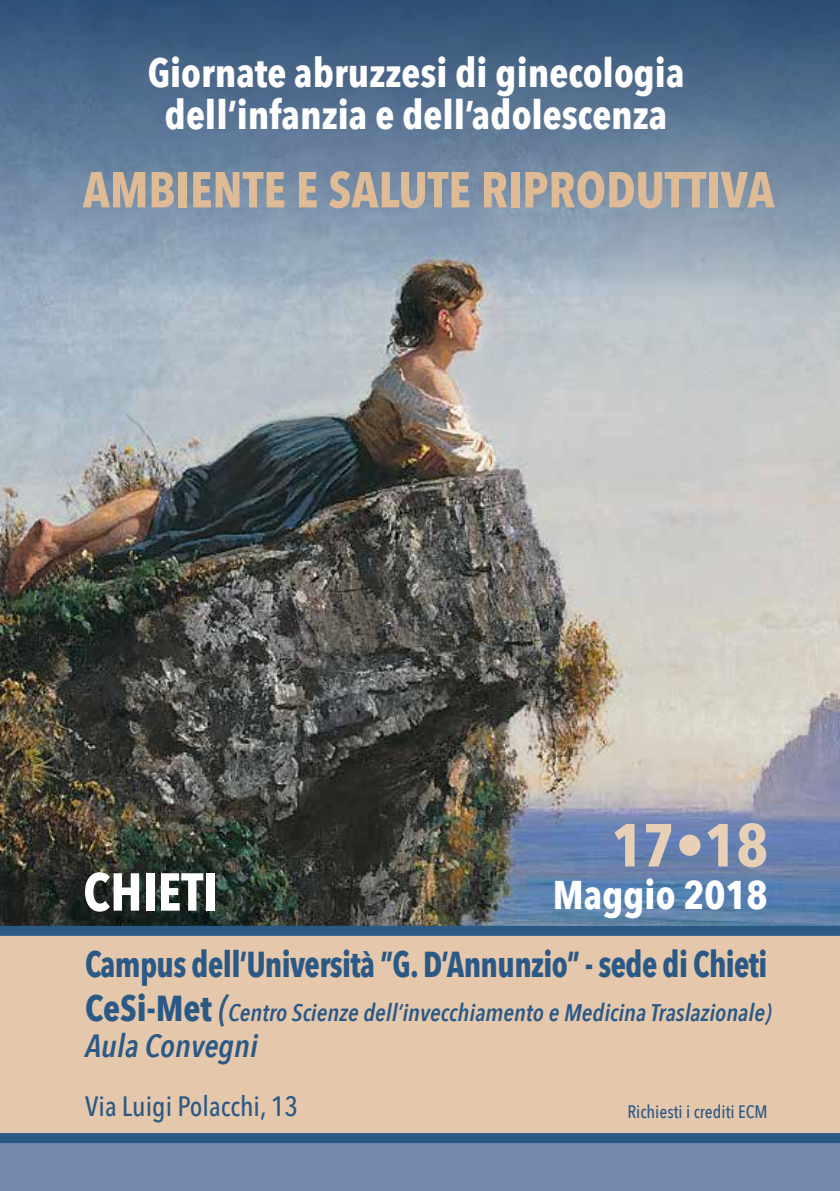
<style>
.page{position:relative;width:840px;height:1191px;background:#fff}
.page>*{position:absolute;margin:0;border:0;box-sizing:border-box;transform-origin:0 0}
.t1{font:700 60px "Avenir Next Condensed";color:#e8d0b7}
.t2{font:700 52.8px "Avenir Next Condensed";color:#fff}
.t3{font:700 50px "Avenir Next Condensed";color:#deba95}
.t4{font:700 40px/42px "Avenir Next Condensed";color:#fff;text-align:center}
.t5{font:700 36px "Avenir Next Condensed";letter-spacing:-.02em;color:#2b5986;scale:.9 1}
.t6{font:italic 600 32px "Avenir Next Condensed";color:#2b5986}
.t7{font:500 28px "Avenir Next Condensed";color:#2b5986}
.t8{font:italic 600 24px "Avenir Next Condensed";color:#2b5986}
.t9{font:500 18px "Avenir Next Condensed";color:#2b5986}
.s1{font-weight:700;font-style:normal;font-size:36px}
.s2{font-size:36px}
</style>
<div class="page">
<div style="left:0;top:1132px;width:839px;height:59px;background:#7389ad"></div>
<img style="left:0;top:297px;width:839px;height:629px">
<svg style="left:0;top:926px;width:839px;height:217px;background:#d4bda8"></svg>
<svg style="left:0;top:0;width:839px;height:297px;background:#67809b"></svg>
<p class="t4" style="left:148px;top:51px;width:538px">Giornate abruzzesi di ginecologia dell’infanzia e dell’adolescenza</p>
<p class="t3" style="left:83px;top:159px;width:693px">AMBIENTE E SALUTE RIPRODUTTIVA</p>
<h1 class="t1" style="left:611px;top:808px;width:157px">17•18</h1>
<h2 class="t2" style="left:83px;top:859px;width:137px">CHIETI</h2>
<p class="t4" style="left:552px;top:874px;width:216px">Maggio 2018</p>
<p class="t5" style="left:85px;top:941px;width:759px">Campus dell’Università ”G. D’Annunzio” - sede di Chieti</p>
<p class="t8" style="left:85px;top:997px;width:687px"><span class="s1">CeSi-Met</span> <span class="s2">(</span>Centro Scienze dell’invecchiamento e Medicina Traslazionale)</p>
<p class="t6" style="left:85px;top:1026px;width:174px">Aula Convegni</p>
<p class="t7" style="left:85px;top:1089px;width:214px">Via Luigi Polacchi, 13</p>
<p class="t9" style="left:627px;top:1100px;width:142px">Richiesti i crediti ECM</p>
</div>
